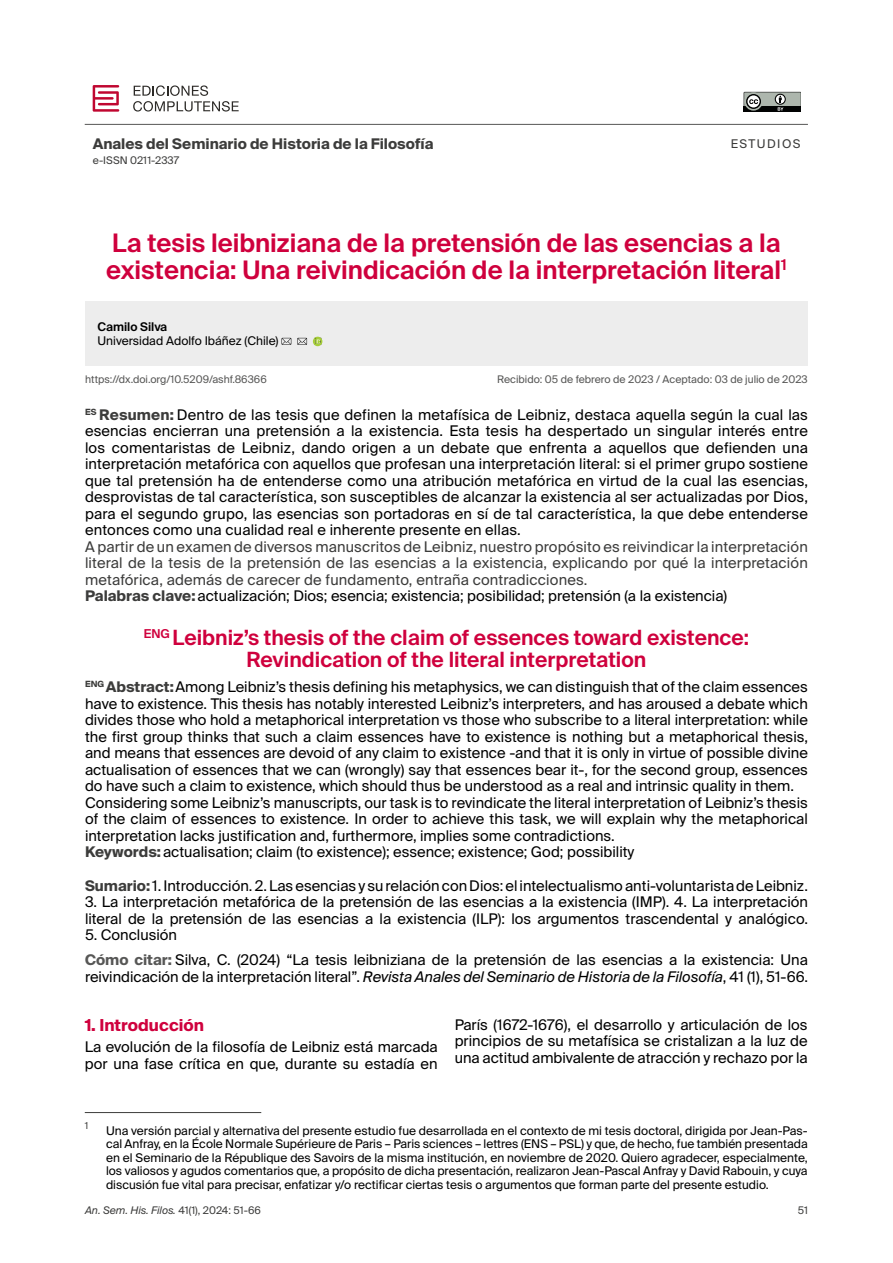
<style>
.page{position:relative;width:893px;height:1263px;background:#fff}
.page>*{position:absolute;margin:0;border:0;box-sizing:border-box;transform-origin:0 0}
._000-Título_original_ES{font:600 25.5px/27px "Suisse Intl";color:#cf003d}
._000-Título_traducido_EN{font:600 21px/22.5px "Suisse Intl";color:#cf003d;text-align:center}
._000-LADILLO_01{font:700 16.5px "Suisse Intl";color:#cf003d}
._000_Resumen_abstract_ES{font:14.7px/16.5px "Suisse Intl";color:#000;text-align:justify}
._000_SUMARIO{font:14.7px/16.5px "Suisse Intl";color:#000}
._000_Resumen_abstract_ES-2{font:14.7px/16.5px "Suisse Intl";letter-spacing:.01em;color:#3c3c3b;text-align:justify}
._000-PRIMER_PARRAFO{font:14.7px/16.5px "Suisse Intl";color:#000}
._000_COMO_CITAR{font:14.7px/16.5px "Suisse Intl";color:#000}
._000-Palabras_clave_keywords{font:14.7px "Suisse Intl";color:#000}
._00-REVISTA{font:700 14.7px "Suisse Intl";color:#3c3c3b}
._000-Notas_al_pie{font:12px/13.5px "Suisse Intl";color:#000;text-align:justify}
._000-CARGO{font:12px "Suisse Intl";color:#000}
._000-Autor{font:600 12px "Suisse Intl";color:#000}
.Normal_1er_parr{font:12px "Suisse Intl";letter-spacing:.12em;color:#3c3c3b}
._000-DOI{font:10.5px "Suisse Intl";color:#575756}
.t1{font:italic 10.5px "Suisse Intl";color:#3c3c3b}
.Normal_1er_parr-2{font:10.5px "Suisse Intl";color:#3c3c3b}
._000-Notas_al_pie-2{font:9.6px "Suisse Intl";color:#3c3c3b}
.s1{font-weight:700;color:#3c3c3b}
.s2{font-weight:700;color:#575756}
.s3{font-style:italic}
.s4{font-style:normal}
</style>
<div class="page">
<hr style="left:85px;top:124px;width:723px;height:1px;background:#575756">
<svg style="left:744px;top:92px;width:56px;height:19px"></svg>
<svg style="left:93px;top:85px;width:26px;height:26px"></svg>
<svg style="left:133px;top:85px;width:106px;height:26px"></svg>
<div style="left:85px;top:301px;width:723px;height:64px;background:#ededed"></div>
<svg style="left:282px;top:338px;width:9px;height:7px"></svg>
<svg style="left:297px;top:338px;width:10px;height:7px"></svg>
<svg style="left:313px;top:337px;width:9px;height:9px"></svg>
<hr style="left:85px;top:1112px;width:176px;height:1px;background:#3c3c3b">
<p class="_00-REVISTA" style="left:93px;top:135px;width:342px">Anales del Seminario de Historia de la Filosofía</p>
<p class="Normal_1er_parr-2" style="left:93px;top:154px;width:88px">e-ISSN 0211-2337</p>
<p class="Normal_1er_parr" style="left:731px;top:136px;width:71px">ESTUDIOS</p>
<p class="_000-Título_original_ES" style="left:106px;top:229px;width:682px">La tesis leibniziana de la pretensión de las esencias a la existencia: Una reivindicación de la interpretación literal<sup>1</sup></p>
<p class="_000-Autor" style="left:98px;top:319px;width:71px">Camilo Silva</p>
<p class="_000-CARGO" style="left:98px;top:334px;width:183px">Universidad Adolfo Ibáñez (Chile)</p>
<p class="_000-DOI" style="left:85px;top:373px;width:183px">https://dx.doi.org/10.5209/ashf.86366</p>
<p class="_000-DOI" style="left:497px;top:373px;width:312px">Recibido: 05 de febrero de 2023 / Aceptado: 03 de julio de 2023</p>
<p class="_000_Resumen_abstract_ES" style="left:85px;top:406px;width:724px"><sup>ES</sup> <span class="s1">Resumen:</span> Dentro de las tesis que definen la metafísica de Leibniz, destaca aquella según la cual las esencias encierran una pretensión a la existencia. Esta tesis ha despertado un singular interés entre los comentaristas de Leibniz, dando origen a un debate que enfrenta a aquellos que defienden una interpretación metafórica con aquellos que profesan una interpretación literal: si el primer grupo sostiene que tal pretensión ha de entenderse como una atribución metafórica en virtud de la cual las esencias, desprovistas de tal característica, son susceptibles de alcanzar la existencia al ser actualizadas por Dios, para el segundo grupo, las esencias son portadoras en sí de tal característica, la que debe entenderse entonces como una cualidad real e inherente presente en ellas.</p>
<p class="_000_Resumen_abstract_ES-2" style="left:85px;top:538px;width:724px">A partir de un examen de diversos manuscritos de Leibniz, nuestro propósito es reivindicar la interpretación literal de la tesis de la pretensión de las esencias a la existencia, explicando por qué la interpretación metafórica, además de carecer de fundamento, entraña contradicciones.</p>
<p class="_000-Palabras_clave_keywords" style="left:85px;top:587px;width:644px"><span class="s1">Palabras clave:</span>actualización; Dios; esencia; existencia; posibilidad; pretensión (a la existencia)</p>
<p class="_000-Título_traducido_EN" style="left:144px;top:626px;width:607px"><sup>ENG</sup> Leibniz’s thesis of the claim of essences toward existence:<br>Revindication of the literal interpretation</p>
<p class="_000_Resumen_abstract_ES" style="left:85px;top:679px;width:724px"><sup>ENG</sup> <span class="s1">Abstract:</span>Among Leibniz’s thesis defining his metaphysics, we can distinguish that of the claim essences have to existence. This thesis has notably interested Leibniz’s interpreters, and has aroused a debate which divides those who hold a metaphorical interpretation vs those who subscribe to a literal interpretation: while the first group thinks that such a claim essences have to existence is nothing but a metaphorical thesis, and means that essences are devoid of any claim to existence -and that it is only in virtue of possible divine actualisation of essences that we can (wrongly) say that essences bear it-, for the second group, essences do have such a claim to existence, which should thus be understood as a real and intrinsic quality in them.</p>
<p class="_000_Resumen_abstract_ES" style="left:85px;top:794px;width:724px">Considering some Leibniz’s manuscripts, our task is to revindicate the literal interpretation of Leibniz’s thesis of the claim of essences to existence. In order to achieve this task, we will explain why the metaphorical interpretation lacks justification and, furthermore, implies some contradictions.</p>
<p class="_000-Palabras_clave_keywords" style="left:85px;top:844px;width:551px"><span class="s1">Keywords:</span>actualisation; claim (to existence); essence; existence; God; possibility</p>
<p class="_000_SUMARIO" style="left:85px;top:877px;width:724px"><span class="s1">Sumario:</span> 1. Introducción. 2. Las esencias y su relación con Dios: el intelectualismo anti-voluntarista de Leibniz.</p>
<p class="_000_SUMARIO" style="left:85px;top:894px;width:724px">3. La interpretación metafórica de la pretensión de las esencias a la existencia (IMP). 4. La interpretación literal de la pretensión de las esencias a la existencia (ILP): los argumentos trascendental y analógico.</p>
<p class="_000_SUMARIO" style="left:85px;top:927px;width:94px">5. Conclusión</p>
<p class="_000_COMO_CITAR" style="left:85px;top:952px;width:724px"><span class="s2">Cómo citar:</span> Silva, C. (2024) “La tesis leibniziana de la pretensión de las esencias a la existencia: Una reivindicación de la interpretación literal”. <span class="s3">Revista Anales del Seminario de Historia de la Filosofía</span>, 41 (1), 51-66.</p>
<p class="_000-LADILLO_01" style="left:85px;top:1016px;width:121px">1. Introducción</p>
<p class="_000-PRIMER_PARRAFO" style="left:85px;top:1039px;width:354px">La evolución de la filosofía de Leibniz está marcada por una fase crítica en que, durante su estadía en</p>
<p class="_000-PRIMER_PARRAFO" style="left:455px;top:1016px;width:354px;text-align:justify">París (1672-1676), el desarrollo y articulación de los principios de su metafísica se cristalizan a la luz de una actitud ambivalente de atracción y rechazo por la</p>
<p class="_000-Notas_al_pie-2" style="left:85px;top:1120px;width:5px">1</p>
<p class="_000-Notas_al_pie" style="left:106px;top:1124px;width:703px">Una versión parcial y alternativa del presente estudio fue desarrollada en el contexto de mi tesis doctoral, dirigida por Jean-Pas&shy;cal Anfray, en la École Normale Supérieure de Paris – Paris sciences – lettres (ENS – PSL) y que, de hecho, fue también presentada en el Seminario de la République des Savoirs de la misma institución, en noviembre de 2020. Quiero agradecer, especialmente, los valiosos y agudos comentarios que, a propósito de dicha presentación, realizaron Jean-Pascal Anfray y David Rabouin, y cuya discusión fue vital para precisar, enfatizar y/o rectificar ciertas tesis o argumentos que forman parte del presente estudio.</p>
<p class="t1" style="left:85px;top:1204px;width:177px">An. Sem. His. Filos. <span class="s4">41(1), 2024: 51-66</span></p>
<p class="Normal_1er_parr-2" style="left:798px;top:1204px;width:12px">51</p>
</div>
